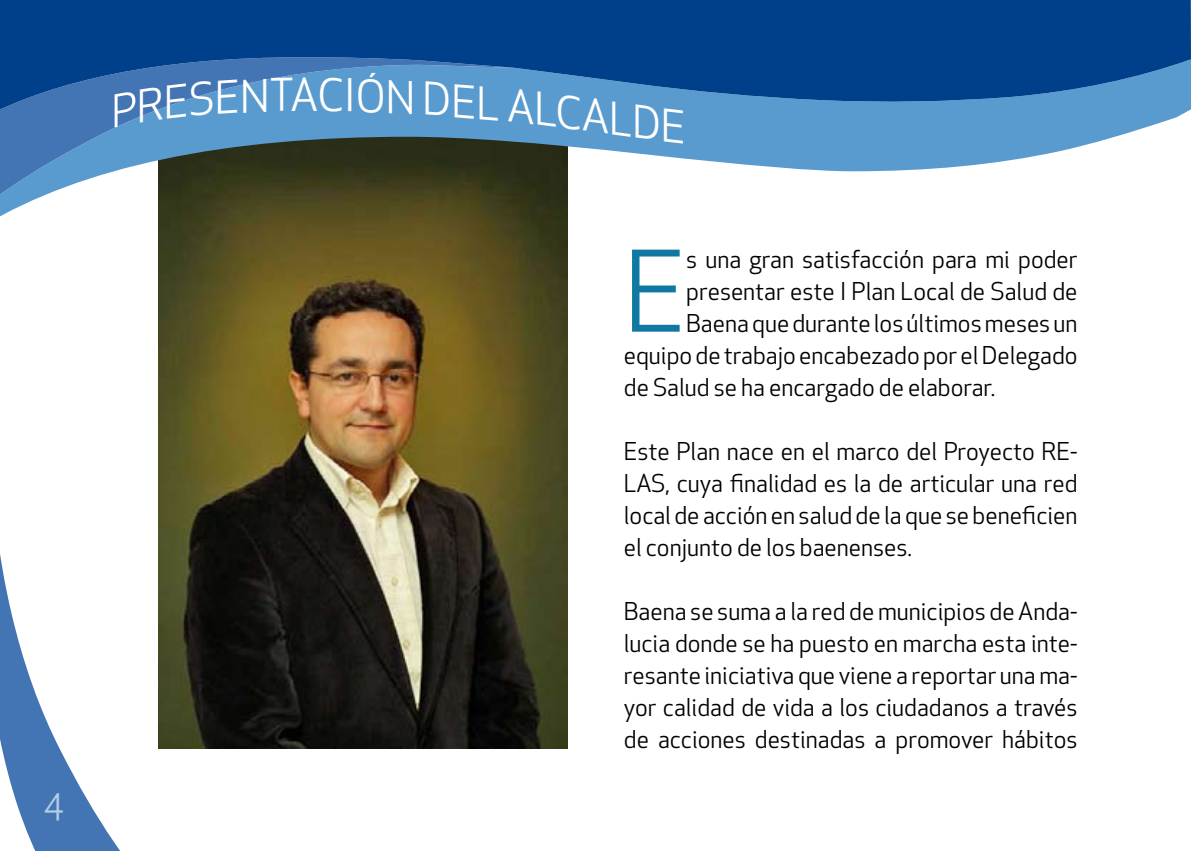
<style>
.page{position:relative;width:1191px;height:851px;background:#fff}
.page>*{position:absolute;margin:0;border:0;box-sizing:border-box;transform-origin:0 0}
.t1{font:109.4px "Apex New";color:#0f78a3}
.t2{font:44px "Apex New";color:#fff}
.t3{font:43.6px "Apex New";color:#fff}
.t4{font:36px "Apex New";color:#b6cce7}
.t5{font:24px/32px "Apex New";color:#000;text-align:justify}
</style>
<div class="page">
<svg style="left:0;top:554px;width:120px;height:296px"></svg>
<img style="left:159px;top:226px;width:408px;height:522px">
<svg style="left:0;top:118px;width:1174px;height:108px"></svg>
<svg style="left:0;top:118px;width:514px;height:89px;background:#526b72"></svg>
<svg style="left:0;top:0;width:1191px;height:118px;background:#15559a"></svg>
<svg style="left:115px;top:80px;width:122px;height:47px;background:#4e87c1"></svg>
<div style="left:243px;top:78px;width:49px;height:34px;background:#5a9bcf"></div>
<svg style="left:320px;top:78px;width:31px;height:34px"></svg>
<svg style="left:358px;top:72px;width:25px;height:41px"></svg>
<svg style="left:389px;top:80px;width:23px;height:34px"></svg>
<div style="left:426px;top:82px;width:72px;height:38px;background:#5a9bcf"></div>
<div style="left:612px;top:101px;width:71px;height:42px;background:#5a9bcf"></div>
<h3 class="t4" style="left:44px;top:779px;width:22px">4</h3>
<h2 class="t2" style="left:291px;top:67px;width:27px">A</h2>
<h3 class="t3" style="left:512px;top:78px;width:104px;rotate:7deg">ALCA</h3>
<h1 class="t1" style="left:624px;top:223px;width:64px">E</h1>
<p class="t5" style="left:686px;top:243px;width:393px">s una gran satisfacción para mi poder</p>
<p class="t5" style="left:686px;top:275px;width:393px">presentar este I Plan Local de Salud de</p>
<p class="t5" style="left:686px;top:307px;width:393px">Baena que durante los últimos meses un</p>
<p class="t5" style="left:624px;top:339px;width:455px">equipo de trabajo encabezado por el Delegado</p>
<p class="t5" style="left:624px;top:371px;width:373px">de Salud se ha encargado de elaborar.</p>
<p class="t5" style="left:624px;top:435px;width:455px">Este Plan nace en el marco del Proyecto RE-LAS, cuya finalidad es la de articular una red local de acción en salud de la que se beneficien el conjunto de los baenenses.</p>
<p class="t5" style="left:624px;top:595px;width:455px">Baena se suma a la red de municipios de Anda&shy;lucia donde se ha puesto en marcha esta inte&shy;resante iniciativa que viene a reportar una ma&shy;yor calidad de vida a los ciudadanos a través de acciones destinadas a promover hábitos</p>
</div>
